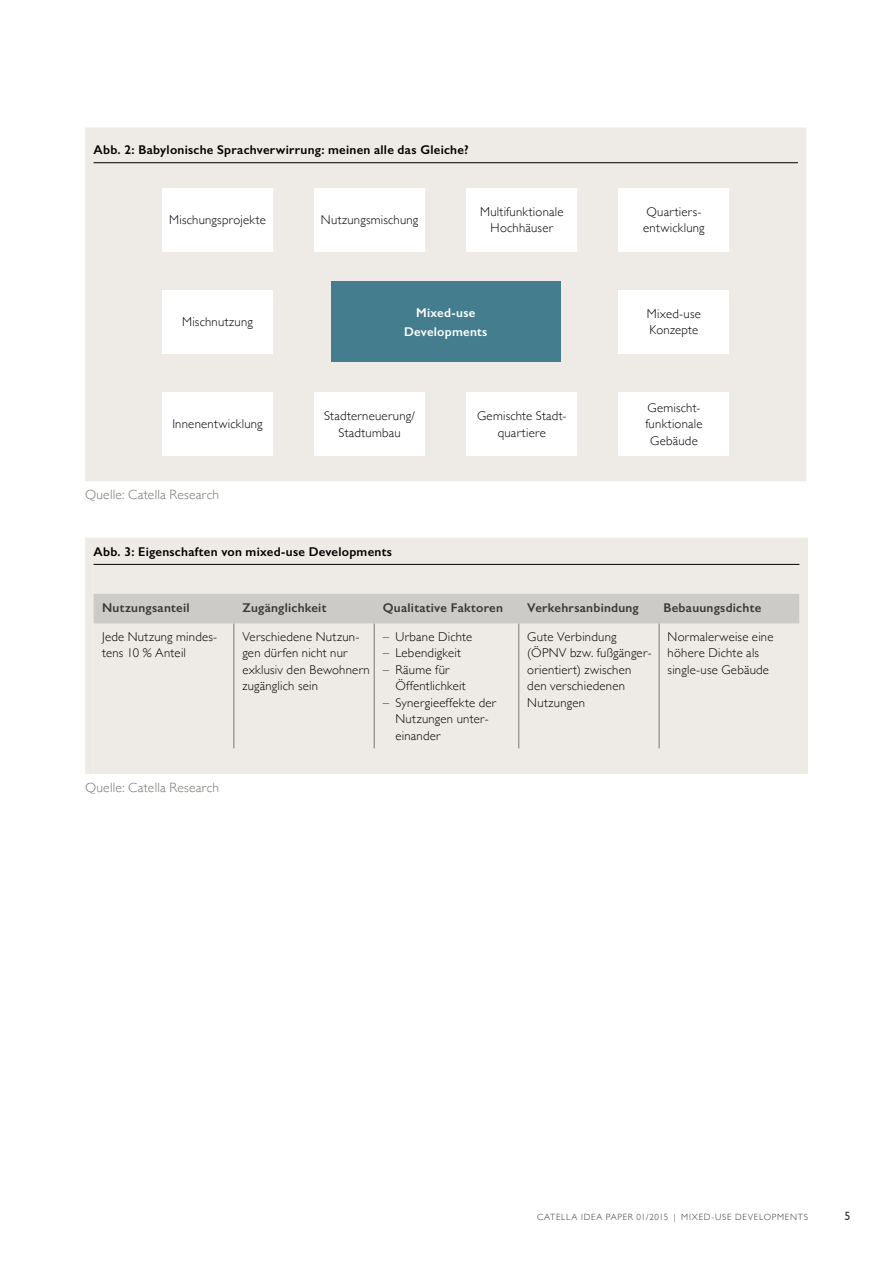
<style>
.page{position:relative;width:893px;height:1263px;background:#fff}
.page>*{position:absolute;margin:0;border:0;box-sizing:border-box;transform-origin:0 0}
.t1{font:300 13.5px "Gill Sans";letter-spacing:.015em;color:#7a7670}
.t2{font:300 12.75px/16.5px "Gill Sans";letter-spacing:.02em;color:#000}
.t3{font:600 12.75px "Gill Sans";letter-spacing:.02em;color:#000}
.t4{font:600 12.75px "Gill Sans";letter-spacing:.02em;color:#3b3835}
.t5{font:600 12.75px/18.8px "Gill Sans";letter-spacing:.02em;color:#fff;text-align:center}
.t6{font:12px "Gill Sans";color:#3b3835}
.t7{font:300 9px "Gill Sans";letter-spacing:.085em;color:#3b3835}
</style>
<div class="page">
<div style="left:85px;top:128px;width:721px;height:353px;background:#eeebe7"></div>
<hr style="left:94px;top:162px;width:704px;height:1px;background:#000">
<div style="left:331px;top:281px;width:230px;height:81px;background:#447d8e"></div>
<div style="left:162px;top:188px;width:111px;height:64px;background:#fff"></div>
<div style="left:314px;top:188px;width:111px;height:64px;background:#fff"></div>
<div style="left:466px;top:188px;width:111px;height:64px;background:#fff"></div>
<div style="left:619px;top:188px;width:110px;height:64px;background:#fff"></div>
<div style="left:619px;top:290px;width:110px;height:64px;background:#fff"></div>
<div style="left:619px;top:392px;width:110px;height:64px;background:#fff"></div>
<div style="left:466px;top:392px;width:111px;height:64px;background:#fff"></div>
<div style="left:314px;top:392px;width:111px;height:64px;background:#fff"></div>
<div style="left:162px;top:392px;width:111px;height:64px;background:#fff"></div>
<div style="left:162px;top:290px;width:111px;height:64px;background:#fff"></div>
<div style="left:85px;top:538px;width:723px;height:236px;background:#eeebe7"></div>
<div style="left:94px;top:564px;width:714px;height:210px;background:#eeebe7"></div>
<div style="left:94px;top:594px;width:705px;height:29px;background:#cdcbc8"></div>
<hr style="left:233px;top:623px;width:1px;height:125px;background:#7a7670">
<hr style="left:374px;top:623px;width:1px;height:125px;background:#7a7670">
<hr style="left:518px;top:623px;width:1px;height:125px;background:#7a7670">
<hr style="left:659px;top:623px;width:1px;height:125px;background:#7a7670">
<hr style="left:94px;top:564px;width:705px;height:1px;background:#000">
<p class="t3" style="left:94px;top:142px;width:377px">Abb. 2: Babylonische Sprachverwirrung: meinen alle das Gleiche?</p>
<p class="t2" style="left:169px;top:211px;width:98px">Mischungsprojekte</p>
<p class="t2" style="left:321px;top:211px;width:99px">Nutzungsmischung</p>
<p class="t2" style="left:480px;top:203px;width:85px;text-align:center">Multifunktionale<br>Hochhäuser</p>
<p class="t2" style="left:643px;top:203px;width:63px">Quartiers&shy;entwicklung</p>
<p class="t2" style="left:182px;top:313px;width:72px">Mischnutzung</p>
<p class="t2" style="left:172px;top:415px;width:92px">Innenentwicklung</p>
<p class="t1" style="left:85px;top:484px;width:135px">Quelle: Catella Research</p>
<p class="t5" style="left:404px;top:303px;width:85px">Mixed-use<br>Developments</p>
<p class="t2" style="left:324px;top:407px;width:93px;text-align:center">Stadterneuerung/<br>Stadtumbau</p>
<p class="t2" style="left:477px;top:407px;width:91px;text-align:center">Gemischte Stadt&shy;quartiere</p>
<p class="t3" style="left:94px;top:543px;width:300px">Abb. 3: Eigenschaften von mixed-use Developments</p>
<p class="t2" style="left:647px;top:305px;width:55px">Mixed-use<br>Konzepte</p>
<p class="t2" style="left:645px;top:399px;width:59px;text-align:center">Gemischt&shy;funktionale<br>Gebäude</p>
<p class="t4" style="left:102px;top:599px;width:89px">Nutzungsanteil</p>
<p class="t4" style="left:242px;top:599px;width:86px">Zugänglichkeit</p>
<p class="t4" style="left:383px;top:599px;width:122px">Qualitative Faktoren</p>
<p class="t4" style="left:527px;top:599px;width:113px">Verkehrsanbindung</p>
<p class="t4" style="left:663px;top:599px;width:99px">Bebauungsdichte</p>
<p class="t2" style="left:102px;top:628px;width:117px">Jede Nutzung mindes&shy;tens 10 % Anteil</p>
<p class="t2" style="left:242px;top:628px;width:129px">Verschiedene Nutzun&shy;gen dürfen nicht nur exklusiv den Bewohnern zugänglich sein</p>
<p class="t2" style="left:383px;top:628px;width:91px">– Urbane Dichte</p>
<p class="t2" style="left:527px;top:628px;width:125px">Gute Verbindung (ÖPNV bzw. fußgänger&shy;orientiert) zwischen den verschiedenen<br>Nutzungen</p>
<p class="t2" style="left:668px;top:628px;width:107px">Normalerweise eine höhere Dichte als single-use Gebäude</p>
<p class="t2" style="left:383px;top:644px;width:80px">– Lebendigkeit</p>
<p class="t2" style="left:395px;top:661px;width:72px;text-indent:-13px">– Räume für<br>Öffentlichkeit</p>
<p class="t2" style="left:395px;top:694px;width:102px;text-indent:-13px">– Synergieeffekte der<br>Nutzungen unter&shy;einander</p>
<p class="t1" style="left:85px;top:777px;width:135px">Quelle: Catella Research</p>
<p class="t7" style="left:537px;top:1210px;width:272px">CATELLA IDEA PAPER 01/2015 | MIXED-USE DEVELOPMENTS</p>
<p class="t6" style="left:844px;top:1209px;width:7px">5</p>
</div>
